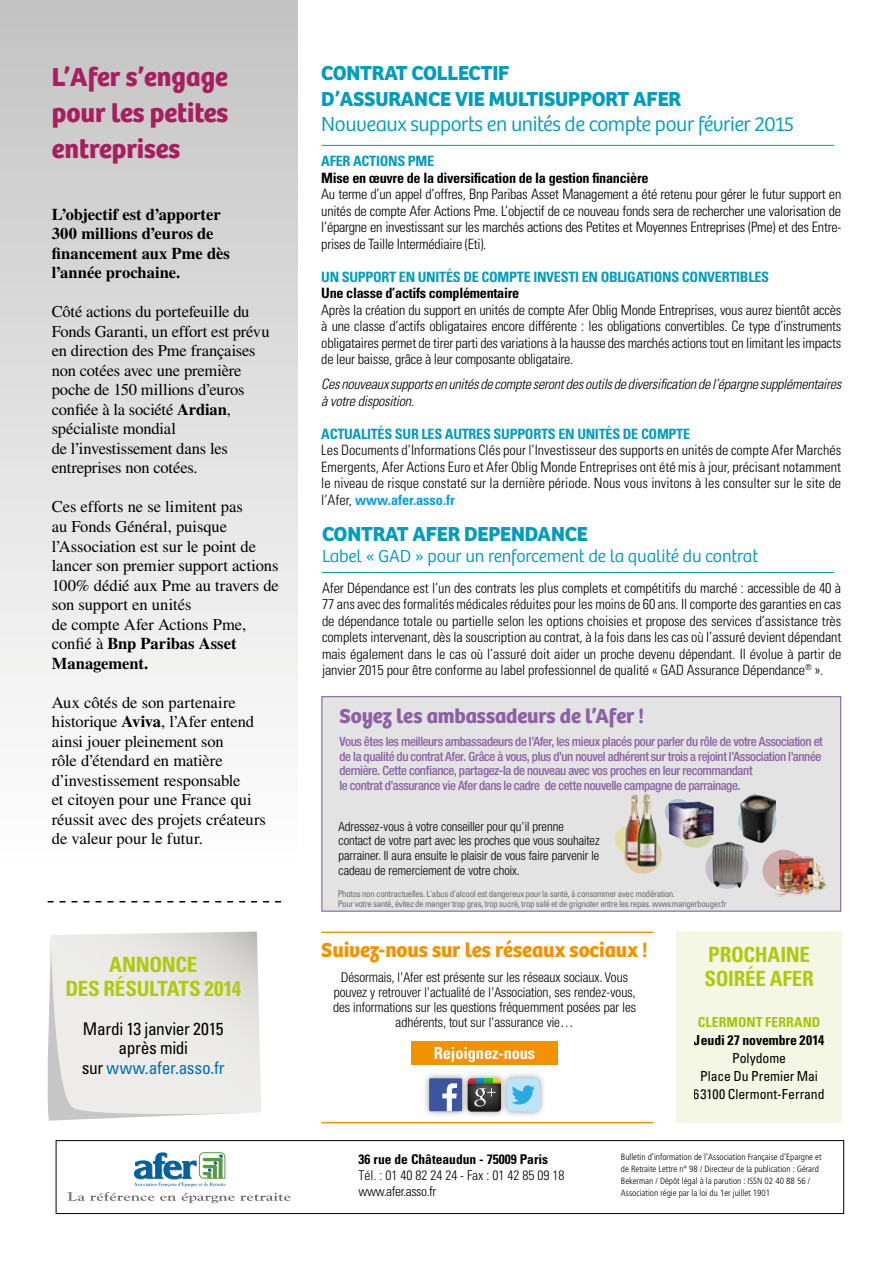
<style>
.page{position:relative;width:893px;height:1263px;background:#fff}
.page>*{position:absolute;margin:0;border:0;box-sizing:border-box;transform-origin:0 0}
.t1{font:700 27px/36px "Bree";color:#a71f5f;text-align:justify}
.t2{font:700 21px/25.5px "Bree";letter-spacing:-.01em;color:#009cbe}
.t3{font:300 21px "Bree";letter-spacing:-.02em;color:#009cbe}
.t4{font:700 condensed 21px/24px "Univers LT";letter-spacing:-.015em;color:#afca0b;text-align:center}
.t5{font:700 21px "Bree";letter-spacing:-.005em;color:#f39200}
.t6{font:700 21px "Bree";letter-spacing:-.005em;color:#8c60a5}
.t7{font:300 18px "Bree";letter-spacing:-.01em;color:#009cbe}
.t8{font:condensed 17.4px/19.6px "Univers LT";letter-spacing:-.02em;color:#000;text-align:center}
.t9{font:16.5px/19.5px "Times LT";letter-spacing:-.005em;color:#000}
.t10{font:700 16.5px/19.5px "Times LT";color:#000}
.t11{font:700 condensed 16.5px "Univers LT";letter-spacing:-.01em;color:#fff}
.t12{font:300 condensed 14.25px/16.5px "Univers LT";letter-spacing:-.015em;color:#000;text-align:justify}
.t13{font:700 condensed 14.25px "Univers LT";letter-spacing:-.02em;color:#009cbe}
.t14{font:italic 300 condensed 14.25px/16.5px "Univers LT";letter-spacing:-.02em;color:#000}
.t15{font:700 condensed 14.25px "Univers LT";letter-spacing:-.02em;color:#000}
.t16{font:condensed 13.8px/18px "Univers LT";letter-spacing:-.005em;color:#000;text-align:center}
.t17{font:700 condensed 13.8px "Univers LT";letter-spacing:-.005em;color:#000}
.t18{font:700 condensed 13.8px "Univers LT";color:#afca0b}
.t19{font:300 condensed 13.5px/15px "Helvetica Neue LT";color:#000;text-align:center}
.t20{font:300 condensed 13.5px/16.2px "Univers LT";color:#000}
.t21{font:700 condensed 13.5px "Univers LT";color:#000}
.t22{font:500 condensed 12.75px/14.7px "Helvetica Neue LT";letter-spacing:-.03em;color:#8c60a5}
.t23{font:300 condensed 12.75px/14.7px "Helvetica Neue LT";color:#000}
.t24{font:300 condensed 9px/12px "Frutiger LT";color:#000}
.t25{font:condensed 9px/10.5px "Univers LT";letter-spacing:-.04em;color:#706f6f}
.s1{font-weight:700;color:#009fe3}
.s2{font-weight:700}
.s3{color:#006db1}
</style>
<div class="page">
<div style="left:321px;top:696px;width:520px;height:216px;background:#e3e3e3;border:1px solid #8c60a5"></div>
<div style="left:0;top:0;width:298px;height:1015px;background:linear-gradient(to bottom,#c5c5c5,#fff)"></div>
<div style="left:56px;top:1140px;width:788px;height:74px;border:1px solid #000"></div>
<svg style="left:67px;top:1152px;width:224px;height:51px"></svg>
<svg style="left:45px;top:931px;width:216px;height:190px;background:#e8e7e4"></svg>
<hr style="left:322px;top:145px;width:512px;height:1px;background:#009cbe">
<hr style="left:322px;top:572px;width:512px;height:1px;background:#009cbe">
<svg style="left:762px;top:850px;width:44px;height:41px"></svg>
<img style="left:770px;top:855px;width:57px;height:42px">
<div style="left:676px;top:931px;width:166px;height:192px;background:#f4f7e4"></div>
<svg style="left:48px;top:901px;width:233px;height:1px"></svg>
<svg style="left:624px;top:836px;width:38px;height:38px"></svg>
<img style="left:615px;top:833px;width:40px;height:38px">
<img style="left:617px;top:793px;width:45px;height:76px">
<img style="left:661px;top:793px;width:53px;height:55px">
<svg style="left:738px;top:802px;width:38px;height:38px"></svg>
<img style="left:740px;top:794px;width:35px;height:61px">
<img style="left:705px;top:839px;width:45px;height:50px">
<div style="left:411px;top:1041px;width:147px;height:23px;background:#f39200"></div>
<div style="left:423px;top:1072px;width:45px;height:45px;background:#000;opacity:.4"></div>
<div style="left:429px;top:1078px;width:33px;height:33px;background:#3b559f;border-radius:2px"></div>
<svg style="left:442px;top:1083px;width:15px;height:28px"></svg>
<div style="left:461px;top:1072px;width:46px;height:46px;background:#000;opacity:.4"></div>
<svg style="left:468px;top:1078px;width:32px;height:33px"></svg>
<div style="left:500px;top:1072px;width:46px;height:46px;background:#000;opacity:.4"></div>
<div style="left:507px;top:1078px;width:33px;height:33px;background:#bce4fa;border-radius:6px"></div>
<svg style="left:512px;top:1085px;width:23px;height:19px"></svg>
<hr style="left:321px;top:931px;width:332px;height:2px;background:#f39200">
<hr style="left:321px;top:1122px;width:332px;height:1px;background:#f39200">
<h2 class="t2" style="left:321px;top:61px;width:361px">CONTRAT COLLECTIF<br>D’ASSURANCE VIE MULTISUPPORT AFER</h2>
<h2 class="t3" style="left:321px;top:112px;width:474px">Nouveaux supports en unités de compte pour février 2015</h2>
<h1 class="t1" style="left:52px;top:59px;width:178px">L’Afer s’engage pour les petites entreprises</h1>
<p class="t13" style="left:321px;top:153px;width:114px">AFER ACTIONS PME</p>
<p class="t15" style="left:321px;top:169px;width:329px">Mise en œuvre de la diversification de la gestion financière</p>
<p class="t12" style="left:321px;top:186px;width:522px">Au terme d’un appel d’offres, Bnp Paribas Asset Management a été retenu pour gérer le futur support en unités de compte Afer Actions Pme. L’objectif de ce nouveau fonds sera de rechercher une valorisation de l’épargne en investissant sur les marchés actions des Petites et Moyennes Entreprises (Pme) et des Entre&shy;prises de Taille Intermédiaire (Eti).</p>
<p class="t13" style="left:321px;top:268px;width:449px">UN SUPPORT EN UNITÉS DE COMPTE INVESTI EN OBLIGATIONS CONVERTIBLES</p>
<p class="t15" style="left:321px;top:285px;width:199px">Une classe d’actifs complémentaire</p>
<p class="t12" style="left:321px;top:302px;width:522px">Après la création du support en unités de compte Afer Oblig Monde Entreprises, vous aurez bientôt accès à une classe d’actifs obligataires encore différente : les obligations convertibles. Ce type d’instruments obligataires permet de tirer parti des variations à la hausse des marchés actions tout en limitant les impacts de leur baisse, grâce à leur composante obligataire.</p>
<p class="t14" style="left:321px;top:376px;width:521px">Ces nouveaux supports en unités de compte seront des outils de diversification de l’épargne supplémentaires à votre disposition.</p>
<p class="t13" style="left:321px;top:425px;width:370px">ACTUALITÉS SUR LES AUTRES SUPPORTS EN UNITÉS DE COMPTE</p>
<p class="t12" style="left:321px;top:442px;width:521px">Les Documents d’Informations Clés pour l’Investisseur des supports en unités de compte Afer Marchés Emergents, Afer Actions Euro et Afer Oblig Monde Entreprises ont été mis à jour, précisant notamment le niveau de risque constaté sur la dernière période. Nous vous invitons à les consulter sur le site de l’Afer, <span class="s1">www.afer.asso.fr</span></p>
<h2 class="t2" style="left:322px;top:521px;width:267px">CONTRAT AFER DEPENDANCE</h2>
<p class="t7" style="left:322px;top:545px;width:438px">Label « GAD » pour un renforcement de la qualité du contrat</p>
<p class="t12" style="left:322px;top:579px;width:521px">Afer Dépendance est l’un des contrats les plus complets et compétitifs du marché : accessible de 40 à 77 ans avec des formalités médicales réduites pour les moins de 60 ans. Il comporte des garanties en cas de dépendance totale ou partielle selon les options choisies et propose des services d’assistance très complets intervenant, dès la souscription au contrat, à la fois dans les cas où l’assuré devient dépendant mais également dans le cas où l’assuré doit aider un proche devenu dépendant. Il évolue à partir de janvier 2015 pour être conforme au label professionnel de qualité « GAD Assurance Dépendance<sup>®</sup> ».</p>
<p class="t10" style="left:52px;top:204px;width:180px">L’objectif est d’apporter<br>300 millions d’euros de financement aux Pme dès l’année prochaine.</p>
<p class="t9" style="left:52px;top:302px;width:219px">Côté actions du portefeuille du<br>Fonds Garanti, un effort est prévu en direction des Pme françaises non cotées avec une première poche de 150 millions d’euros confiée à la société <span class="s2">Ardian</span>, spécialiste mondial<br>de l’investissement dans les entreprises non cotées.</p>
<p class="t9" style="left:52px;top:497px;width:229px">Ces efforts ne se limitent pas<br>au Fonds Général, puisque l’Association est sur le point de lancer son premier support actions<br>100% dédié aux Pme au travers de son support en unités<br>de compte Afer Actions Pme, confié à <span class="s2">Bnp Paribas Asset<br>Management.</span></p>
<p class="t9" style="left:52px;top:692px;width:216px">Aux côtés de son partenaire historique <span class="s2">Aviva</span>, l’Afer entend ainsi jouer pleinement son<br>rôle d’étendard en matière d’investissement responsable<br>et citoyen pour une France qui réussit avec des projets créateurs de valeur pour le futur.</p>
<h2 class="t6" style="left:340px;top:703px;width:306px">Soyez les ambassadeurs de l’Afer !</h2>
<p class="t22" style="left:340px;top:734px;width:485px">Vous êtes les meilleurs ambassadeurs de l’Afer, les mieux placés pour parler du rôle de votre Association et de la qualité du contrat Afer. Grâce à vous, plus d’un nouvel adhérent sur trois a rejoint l’Association l’année dernière. Cette confiance, partagez-la de nouveau avec vos proches en leur recommandant<br>le contrat d’assurance vie Afer dans le cadre de cette nouvelle campagne de parrainage.</p>
<p class="t23" style="left:338px;top:819px;width:263px">Adressez-vous à votre conseiller pour qu’il prenne contact de votre part avec les proches que vous souhaitez parrainer. Il aura ensuite le plaisir de vous faire parvenir le cadeau de remerciement de votre choix.</p>
<p class="t25" style="left:338px;top:888px;width:391px">Photos non contractuelles. L'abus d'alcool est dangereux pour la santé, à consommer avec modération.<br>Pour votre santé, évitez de manger trop gras, trop sucré, trop salé et de grignoter entre les repas. www.mangerbouger.fr</p>
<h2 class="t4" style="left:65px;top:952px;width:177px">ANNONCE<br>DES RÉSULTATS 2014</h2>
<p class="t8" style="left:82px;top:1018px;width:144px">Mardi 13 janvier 2015 après midi<br>sur <span class="s3">www.afer.asso.fr</span></p>
<h2 class="t5" style="left:321px;top:937px;width:328px">Suivez-nous sur les réseaux sociaux !</h2>
<p class="t19" style="left:333px;top:969px;width:304px">Désormais, l’Afer est présente sur les réseaux sociaux. Vous pouvez y retrouver l’actualité de l’Association, ses rendez-vous, des informations sur les questions fréquemment posées par les adhérents, tout sur l’assurance vie…</p>
<p class="t11" style="left:434px;top:1043px;width:103px">Rejoignez-nous</p>
<h2 class="t4" style="left:704px;top:942px;width:111px;text-align:left">PROCHAINE<br>SOIRÉE AFER</h2>
<p class="t18" style="left:698px;top:1014px;width:124px">CLERMONT FERRAND</p>
<p class="t17" style="left:694px;top:1032px;width:132px">Jeudi 27 novembre 2014</p>
<p class="t16" style="left:694px;top:1049px;width:132px">Polydome<br>Place Du Premier Mai<br>63100 Clermont-Ferrand</p>
<p class="t21" style="left:359px;top:1151px;width:191px">36 rue de Châteaudun - 75009 Paris</p>
<p class="t20" style="left:359px;top:1167px;width:207px">Tél. : 01 40 82 24 24 - Fax : 01 42 85 09 18 www.afer.asso.fr</p>
<p class="t24" style="left:621px;top:1151px;width:202px">Bulletin d’information de l’Association Française d’Epargne et de Retraite Lettre n° 98 / Directeur de la publication : Gérard Bekerman / Dépôt légal à la parution : ISSN 02 40 88 56 / Association régie par la loi du 1er juillet 1901</p>
</div>
